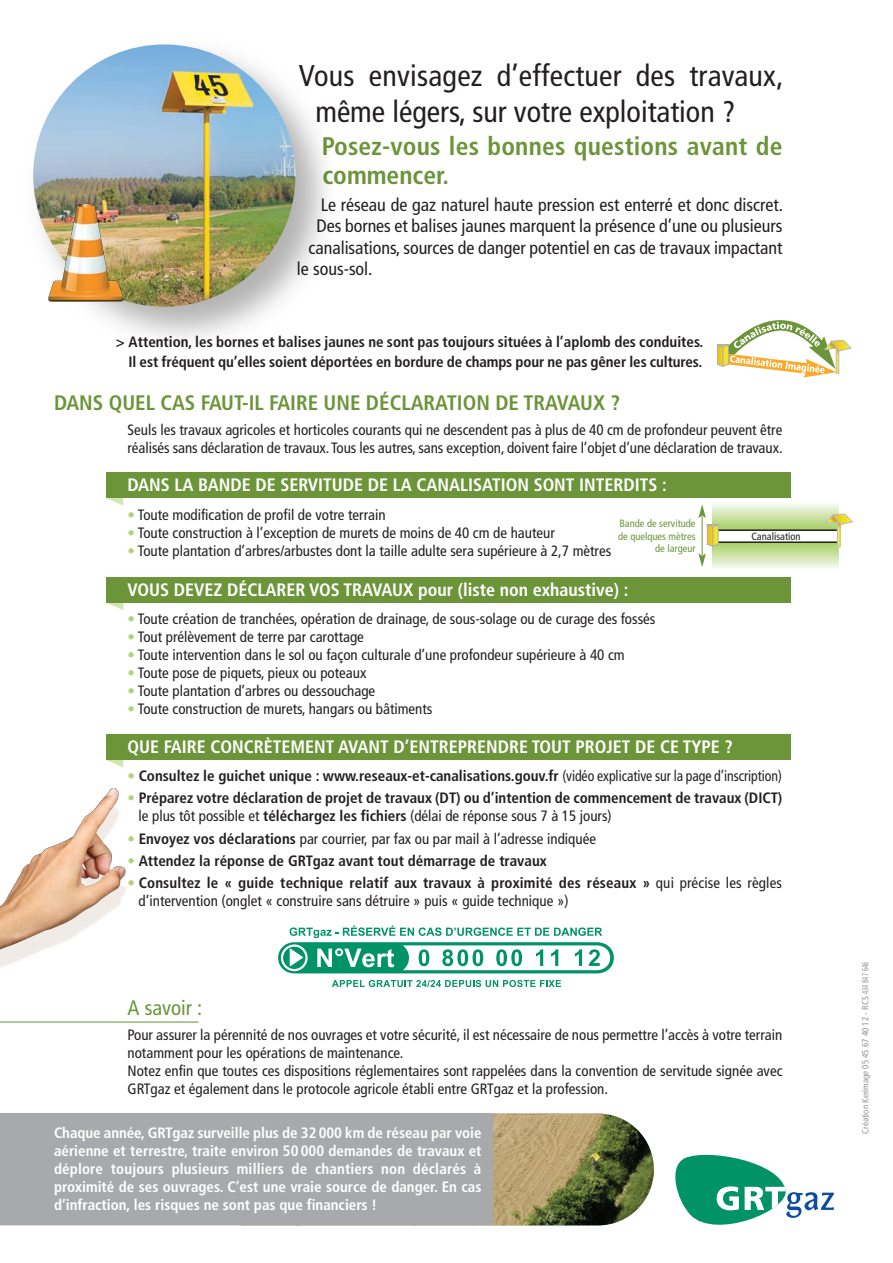
<style>
.page{position:relative;width:893px;height:1263px;background:#fff}
.page>*{position:absolute;margin:0;border:0;box-sizing:border-box;transform-origin:0 0}
.t1{font:condensed 30px/36px "Frutiger";color:#231f20}
.t2{font:700 condensed 25.5px/28.5px "Frutiger";letter-spacing:.005em;color:#6c953a}
.t3{font:700 condensed 21px "Frutiger";color:#6c953a}
.t4{font:condensed 21px "Frutiger";color:#6c953a}
.t5{font:condensed 18px "Frutiger";color:#231f20}
.t6{font:700 condensed 18px "Frutiger";color:#fff}
.t7{font:condensed 15px/18px "Frutiger";color:#231f20}
.t8{font:700 condensed 15px/18px "Frutiger";color:#231f20}
.t9{font:700 condensed 15px/18px "Frutiger";color:#fff;text-align:justify}
.t10{font:condensed 10.5px/12.6px "Frutiger";color:#6c953a;text-align:right}
.t11{font:condensed 10.5px "Frutiger";color:#231f20}
.t12{font:condensed 9px "Frutiger";color:#939598}
.s1{color:#b1d576}
.s2{font-weight:400;color:#b1d576}
.s3{font-weight:400}
.s4{font-weight:700}
</style>
<div class="page">
<svg style="left:107px;top:760px;width:16px;height:7px"></svg>
<svg style="left:107px;top:603px;width:16px;height:7px"></svg>
<svg style="left:106px;top:498px;width:17px;height:8px"></svg>
<div style="left:106px;top:473px;width:685px;height:25px;background:#6c953a"></div>
<div style="left:106px;top:577px;width:685px;height:26px;background:#6c953a"></div>
<div style="left:106px;top:734px;width:685px;height:26px;background:#6c953a"></div>
<img style="left:493px;top:1113px;width:161px;height:112px">
<div style="left:0;top:1113px;width:493px;height:112px;background:#a8a9ad"></div>
<img style="left:33px;top:45px;width:294px;height:293px">
<img style="left:33px;top:44px;width:262px;height:263px;border-radius:50%">
<svg style="left:675px;top:1155px;width:159px;height:70px"></svg>
<img style="left:48px;top:204px;width:75px;height:97px">
<hr style="left:0;top:1021px;width:199px;height:1px;background:#6c953a">
<img style="left:0;top:788px;width:126px;height:180px">
<svg style="left:712px;top:504px;width:127px;height:64px;background:#cee4ab"></svg>
<svg style="left:718px;top:529px;width:119px;height:14px"></svg>
<div style="left:659px;top:531px;width:180px;height:10px;background:#fff"></div>
<div style="left:837px;top:516px;width:3px;height:31px;border:1px solid #b9bec8"></div>
<svg style="left:826px;top:514px;width:27px;height:11px"></svg>
<svg style="left:707px;top:524px;width:11px;height:22px"></svg>
<hr style="left:702px;top:515px;width:1px;height:41px;background:#6c953a">
<svg style="left:698px;top:504px;width:8px;height:14px"></svg>
<svg style="left:698px;top:553px;width:8px;height:14px"></svg>
<svg style="left:717px;top:320px;width:134px;height:57px"></svg>
<div style="left:275px;top:940px;width:342px;height:36px;background:linear-gradient(to right,#fff,#fff);border-radius:18px"></div>
<svg style="left:332px;top:980px;width:229px;height:7px"></svg>
<svg style="left:278px;top:925px;width:336px;height:48px"></svg>
<h1 class="t1" style="left:315px;top:60px;width:470px;text-indent:-16px">Vous envisagez d’effectuer des travaux, même légers, sur votre exploitation ?</h1>
<h2 class="t2" style="left:322px;top:134px;width:462px">Posez-vous les bonnes questions avant de commencer.</h2>
<p class="t5" style="left:321px;top:197px;width:464px">Le réseau de gaz naturel haute pression est enterré et donc discret.</p>
<p class="t5" style="left:316px;top:219px;width:468px">Des bornes et balises jaunes marquent la présence d’une ou plusieurs</p>
<p class="t5" style="left:308px;top:240px;width:476px">canalisations, sources de danger potentiel en cas de travaux impactant</p>
<p class="t5" style="left:297px;top:262px;width:77px">le sous-sol.</p>
<p class="t8" style="left:116px;top:333px;width:589px;line-height:20.2px;text-align:right">&gt; Attention, les bornes et balises jaunes ne sont pas toujours situées à l’aplomb des conduites.<br>Il est fréquent qu’elles soient déportées en bordure de champs pour ne pas gêner les cultures.</p>
<h3 class="t3" style="left:54px;top:394px;width:568px">DANS QUEL CAS FAUT-IL FAIRE UNE DÉCLARATION DE TRAVAUX ?</h3>
<p class="t7" style="left:128px;top:422px;width:657px">Seuls les travaux agricoles et horticoles courants qui ne descendent pas à plus de 40 cm de profondeur peuvent être réalisés sans déclaration de travaux. Tous les autres, sans exception, doivent faire l’objet d’une déclaration de travaux.</p>
<p class="t6" style="left:128px;top:478px;width:541px">DANS LA BANDE DE SERVITUDE DE LA CANALISATION SONT INTERDITS :</p>
<p class="t7" style="left:128px;top:507px;width:260px"><span class="s1">•</span> Toute modification de profil de votre terrain</p>
<p class="t7" style="left:128px;top:525px;width:429px"><span class="s1">•</span> Toute construction à l’exception de murets de moins de 40 cm de hauteur</p>
<p class="t7" style="left:128px;top:543px;width:485px"><span class="s1">•</span> Toute plantation d’arbres/arbustes dont la taille adulte sera supérieure à 2,7 mètres</p>
<p class="t6" style="left:128px;top:582px;width:502px">VOUS DEVEZ DÉCLARER VOS TRAVAUX pour (liste non exhaustive) :</p>
<p class="t7" style="left:128px;top:611px;width:529px"><span class="s1">•</span> Toute création de tranchées, opération de drainage, de sous-solage ou de curage des fossés</p>
<p class="t7" style="left:128px;top:629px;width:238px"><span class="s1">•</span> Tout prélèvement de terre par carottage</p>
<p class="t7" style="left:128px;top:647px;width:499px"><span class="s1">•</span> Toute intervention dans le sol ou façon culturale d’une profondeur supérieure à 40 cm</p>
<p class="t7" style="left:128px;top:665px;width:240px"><span class="s1">•</span> Toute pose de piquets, pieux ou poteaux</p>
<p class="t7" style="left:128px;top:683px;width:249px"><span class="s1">•</span> Toute plantation d’arbres ou dessouchage</p>
<p class="t7" style="left:128px;top:701px;width:306px"><span class="s1">•</span> Toute construction de murets, hangars ou bâtiments</p>
<p class="t6" style="left:128px;top:740px;width:607px">QUE FAIRE CONCRÈTEMENT AVANT D’ENTREPRENDRE TOUT PROJET DE CE TYPE ?</p>
<p class="t8" style="left:128px;top:768px;width:656px"><span class="s2">•</span> Consultez le guichet unique : www.reseaux-et-canalisations.gouv.fr <span class="s3">(vidéo explicative sur la page d’inscription)</span></p>
<p class="t8" style="left:139px;top:790px;width:645px;text-indent:-11px"><span class="s2">•</span> Préparez votre déclaration de projet de travaux (DT) ou d’intention de commencement de travaux (DICT) <span class="s3">le plus tôt possible et</span> téléchargez les fichiers <span class="s3">(délai de réponse sous 7 à 15 jours)</span></p>
<p class="t7" style="left:128px;top:830px;width:470px"><span class="s1">•</span> <span class="s4">Envoyez vos déclarations</span> par courrier, par fax ou par mail à l’adresse indiquée</p>
<p class="t8" style="left:128px;top:853px;width:421px"><span class="s2">•</span> Attendez la réponse de GRTgaz avant tout démarrage de travaux</p>
<p class="t7" style="left:139px;top:875px;width:645px;text-indent:-11px"><span class="s1">•</span> <span class="s4">Consultez le « guide technique relatif aux travaux à proximité des réseaux »</span> qui précise les règles d’intervention (onglet « construire sans détruire » puis « guide technique »)</p>
<p class="t10" style="left:618px;top:518px;width:79px">Bande de servitude de quelques mètres de largeur</p>
<p class="t11" style="left:751px;top:532px;width:51px">Canalisation</p>
<h3 class="t4" style="left:128px;top:999px;width:76px">A savoir :</h3>
<p class="t7" style="left:128px;top:1027px;width:656px">Pour assurer la pérennité de nos ouvrages et votre sécurité, il est nécessaire de nous permettre l’accès à votre terrain notamment pour les opérations de maintenance.<br>Notez enfin que toutes ces dispositions réglementaires sont rappelées dans la convention de servitude signée avec GRTgaz et également dans le protocole agricole établi entre GRTgaz et la profession.</p>
<p class="t9" style="left:54px;top:1125px;width:429px">Chaque année, GRTgaz surveille plus de 32 000 km de réseau par voie aérienne et terrestre, traite environ 50 000 demandes de travaux et déplore toujours plusieurs milliers de chantiers non déclarés à proximité de ses ouvrages. C’est une vraie source de danger. En cas d’infraction, les risques ne sont pas que financiers !</p>
<p class="t12" style="left:862px;top:1134px;width:174px;rotate:-90deg">Création Kerimage 05 45 67 40 12 - RCS 434 847 646</p>
</div>
